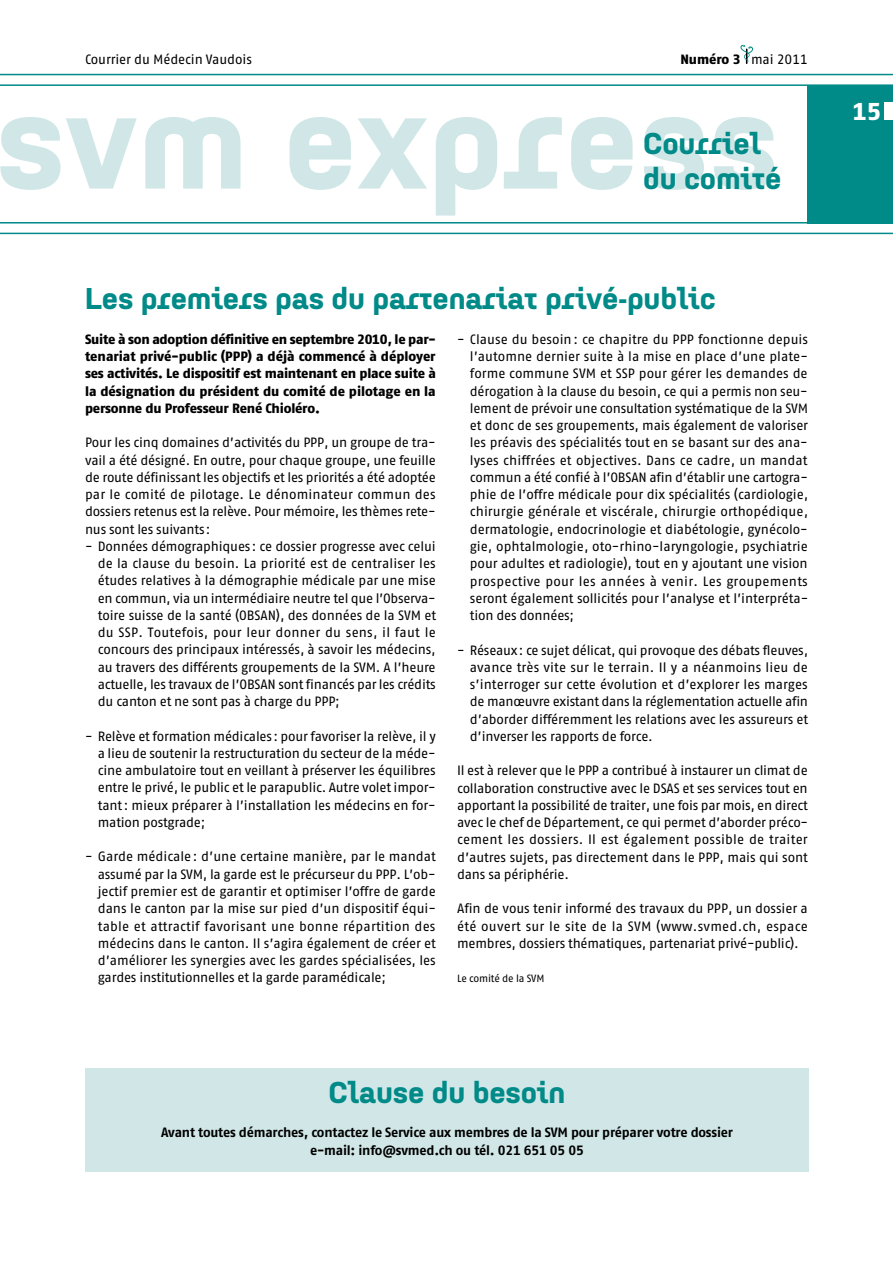
<style>
.page{position:relative;width:893px;height:1263px;background:#fff}
.page>*{position:absolute;margin:0;border:0;box-sizing:border-box;transform-origin:0 0}
.t1{font:700 135px "Idealista";letter-spacing:.005em;color:#d1e7e7}
.t2{font:700 30px/34.5px "Idealista";letter-spacing:-.005em;color:#008a88}
.t3{font:24.3px "Fago No Exb Tf";color:#fff}
.t4{font:13.5px/17.2px "Fago No Regular Tf";letter-spacing:-.015em;color:#000;text-align:justify}
.t5{font:13.5px/17.2px "Fago No Exb Tf";letter-spacing:-.015em;color:#000;text-align:justify}
.t6{font:13.5px/17.2px "Fago No Bold Tf";letter-spacing:-.015em;color:#000;text-align:center}
.t7{font:10.5px "Fago No Regular Tf";letter-spacing:-.015em;color:#000}
.s1{font-family:"Fago No Regular Tf"}
</style>
<div class="page">
<hr style="left:0;top:222px;width:893px;height:1px;background:#008a88">
<hr style="left:0;top:233px;width:893px;height:1px;background:#008a88">
<hr style="left:0;top:74px;width:893px;height:1px;background:#008a88">
<hr style="left:0;top:84px;width:893px;height:2px;background:#008a88">
<div style="left:808px;top:85px;width:85px;height:138px;background:#008a88"></div>
<div style="left:884px;top:103px;width:9px;height:17px;background:#fff"></div>
<svg style="left:740px;top:45px;width:13px;height:19px"></svg>
<div style="left:85px;top:1068px;width:724px;height:104px;background:#d1e7e7"></div>
<p class="t4" style="left:85px;top:50px;width:168px">Courrier du Médecin Vaudois</p>
<p class="t5" style="left:680px;top:50px;width:129px">Numéro 3 <span class="s1">mai 2011</span></p>
<h1 class="t1" style="left:-4px;top:41px;width:784px">svm express</h1>
<h2 class="t2" style="left:643px;top:124px;width:140px">Courriel du comité</h2>
<h2 class="t2" style="left:85px;top:279px;width:632px">Les premiers pas du partenariat privé-public</h2>
<p class="t5" style="left:85px;top:330px;width:352px">Suite à son adoption définitive en septembre 2010, le par&shy;tenariat privé-public (PPP) a déjà commencé à déployer ses activités. Le dispositif est maintenant en place suite à la désignation du président du comité de pilotage en la personne du Professeur René Chioléro.</p>
<p class="t4" style="left:85px;top:434px;width:352px">Pour les cinq domaines d’activités du PPP, un groupe de tra&shy;vail a été désigné. En outre, pour chaque groupe, une feuille de route définissant les objectifs et les priorités a été adoptée par le comité de pilotage. Le dénominateur commun des dossiers retenus est la relève. Pour mémoire, les thèmes rete&shy;nus sont les suivants:</p>
<p class="t4" style="left:98px;top:537px;width:340px;text-indent:-13px">- Données démographiques : ce dossier progresse avec celui de la clause du besoin. La priorité est de centraliser les études relatives à la démographie médicale par une mise en commun, via un intermédiaire neutre tel que l’Observa&shy;toire suisse de la santé (OBSAN), des données de la SVM et du SSP. Toutefois, pour leur donner du sens, il faut le concours des principaux intéressés, à savoir les médecins, au travers des différents groupements de la SVM. A l’heure actuelle, les travaux de l’Obsan</p>
<p class="t4" style="left:470px;top:330px;width:340px;text-indent:-13px">- Clause du besoin: ce chapitre du PPP fonctionne depuis l’automne dernier suite à la mise en place d’une plate&shy;forme commune SVM et SSP pour gérer les demandes de dérogation à la clause du besoin, ce qui a permis non seu&shy;lement de prévoir une consultation systématique de la SVM et donc de ses groupements, mais également de valoriser les préavis des spécialités tout en se basant sur des ana&shy;lyses chiffrées et objectives. Dans ce cadre, un mandat commun a été confié à l’OBSAN afin d’établir une cartogra&shy;phie de l’offre médicale pour dix spécialités (cardiologie, chirurgie générale et viscérale, chirurgie orthopédique, dermatologie, endocrinologie et diabétologie, gynécolo&shy;gie, ophtalmologie, oto-rhino-laryngologie, psychiatrie pour adultes et radiologie), tout en y ajoutant une vision prospective pour les années à venir. Les groupements seront également sollicités pour l’analyse et l’interpréta&shy;tion des données;</p>
<p class="t4" style="left:470px;top:641px;width:340px;text-indent:-13px">- Réseaux: ce sujet délicat, qui provoque des débats fleuves, avance très vite sur le terrain. Il y a néanmoins lieu de s’interroger sur cette évolution et d’explorer les marges de manœuvre existant dans la réglementation actuelle afin d’aborder différemment les relations avec les assureurs et d’inverser les rapports de force.</p>
<p class="t4" style="left:457px;top:762px;width:352px">Il est à relever que le PPP a contribué à instaurer un climat de collaboration constructive avec le DSAS et ses services tout en apportant la possibilité de traiter, une fois par mois, en direct avec le chef de Département, ce qui permet d’aborder préco&shy;cement les dossiers. Il est également possible de traiter d’autres sujets, pas directement dans le PPP, mais qui sont dans sa périphérie.</p>
<p class="t4" style="left:457px;top:900px;width:352px">Afin de vous tenir informé des travaux du PPP, un dossier a été ouvert sur le site de la SVM (www.svmed.ch, espace membres, dossiers thématiques, partenariat privé-public).</p>
<p class="t7" style="left:457px;top:972px;width:89px">Le comité de la SVM</p>
<p class="t4" style="left:98px;top:675px;width:339px;text-indent:181px">sont financés par les crédits du canton et ne sont pas à charge du PPP;</p>
<p class="t4" style="left:98px;top:727px;width:340px;text-indent:-13px">- Relève et formation médicales: pour favoriser la relève, il y a lieu de soutenir la restructuration du secteur de la méde&shy;cine ambulatoire tout en veillant à préserver les équilibres entre le privé, le public et le parapublic. Autre volet impor&shy;tant: mieux préparer à l’installation les médecins en for&shy;mation postgrade;</p>
<p class="t4" style="left:98px;top:848px;width:340px;text-indent:-13px">- Garde médicale: d’une certaine manière, par le mandat assumé par la SVM, la garde est le précurseur du PPP. L’ob&shy;jectif premier est de garantir et optimiser l’offre de garde dans le canton par la mise sur pied d’un dispositif équi&shy;table et attractif favorisant une bonne répartition des médecins dans le canton. Il s’agira également de créer et d’améliorer les synergies avec les gardes spécialisées, les gardes institutionnelles et la garde paramédicale;</p>
<h2 class="t2" style="left:329px;top:1072px;width:238px">Clause du besoin</h2>
<p class="t6" style="left:161px;top:1124px;width:573px">Avant toutes démarches, contactez le Service aux membres de la SVM pour préparer votre dossier e-mail: info@svmed.ch ou tél. 021 651 05 05</p>
<h3 class="t3" style="left:853px;top:97px;width:30px">15</h3>
</div>
